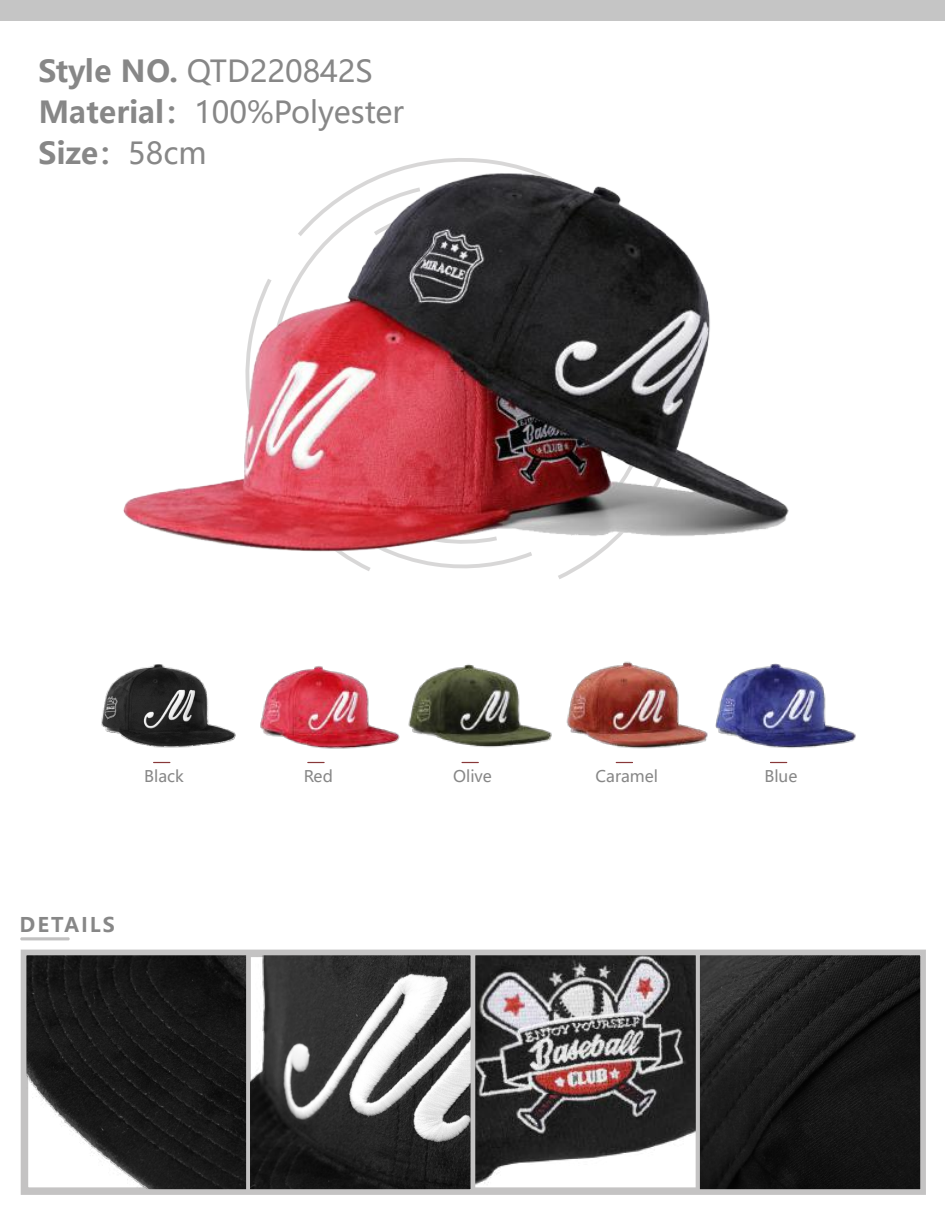
<style>
.page{position:relative;width:945px;height:1214px;background:#fff}
.page>*{position:absolute;margin:0;border:0;box-sizing:border-box;transform-origin:0 0}
.t1{font:30px/41px "Microsoft Ya Hei";color:#878787}
.t2{font:700 20px "Microsoft Ya Hei";letter-spacing:.1em;color:#878787}
.t3{font:16px "Microsoft Ya Hei";color:#878787}
.s1{font-weight:700}
</style>
<div class="page">
<hr style="left:20px;top:937px;width:50px;height:3px;background:#c1c0c0">
<div style="left:0;top:0;width:945px;height:21px;background:#c5c5c5"></div>
<div style="left:21px;top:949px;width:905px;height:245px;border:8px solid #c4c3c3"></div>
<img style="left:123px;top:158px;width:666px;height:419px">
<img style="left:101px;top:664px;width:135px;height:100px">
<img style="left:717px;top:663px;width:139px;height:101px">
<img style="left:566px;top:661px;width:151px;height:103px">
<img style="left:408px;top:664px;width:144px;height:100px">
<img style="left:260px;top:666px;width:140px;height:98px">
<svg style="left:153px;top:761px;width:17px;height:2px"></svg>
<svg style="left:307px;top:761px;width:18px;height:2px"></svg>
<svg style="left:461px;top:761px;width:18px;height:2px"></svg>
<svg style="left:616px;top:761px;width:17px;height:2px"></svg>
<svg style="left:770px;top:761px;width:17px;height:2px"></svg>
<img style="left:28px;top:956px;width:891px;height:231px">
<div style="left:23px;top:951px;width:228px;height:241px;border:4px solid #c4c3c3"></div>
<div style="left:696px;top:951px;width:228px;height:241px;border:4px solid #c4c3c3"></div>
<div style="left:471px;top:951px;width:228px;height:241px;border:4px solid #c4c3c3"></div>
<div style="left:246px;top:951px;width:228px;height:241px;border:4px solid #c4c3c3"></div>
<p class="t1" style="left:38px;top:49px;width:367px"><span class="s1">Style NO.</span> QTD220842S<br><span class="s1">Material：</span>100%Polyester<br><span class="s1">Size：</span>58cm</p>
<p class="t3" style="left:144px;top:765px;width:41px">Black</p>
<p class="t3" style="left:304px;top:765px;width:31px">Red</p>
<p class="t3" style="left:453px;top:765px;width:40px">Olive</p>
<p class="t3" style="left:595px;top:765px;width:64px">Caramel</p>
<p class="t3" style="left:764px;top:765px;width:35px">Blue</p>
<p class="t2" style="left:20px;top:911px;width:97px">DETAILS</p>
</div>
